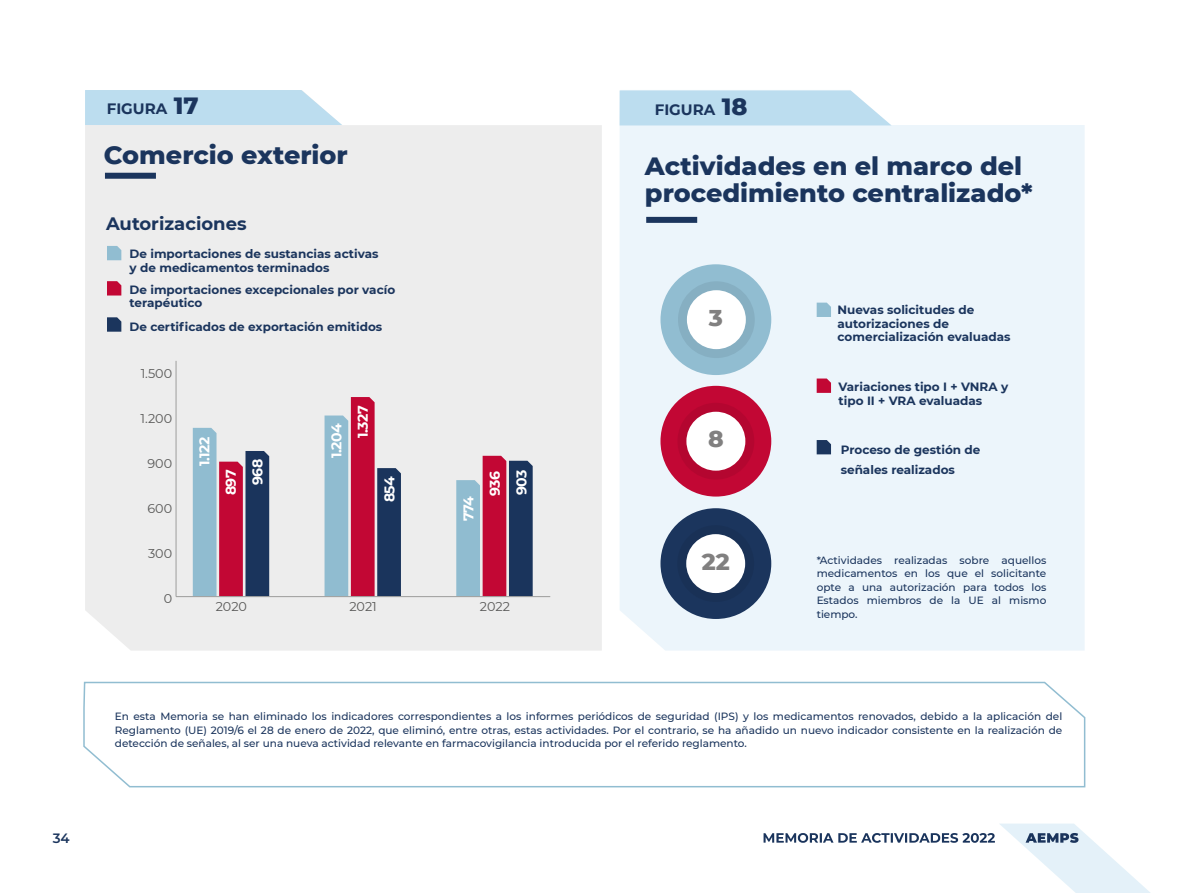
<style>
.page{position:relative;width:1191px;height:893px;background:#fff}
.page>*{position:absolute;margin:0;border:0;box-sizing:border-box;transform-origin:0 0}
.t1{font:800 25.5px/27px "Montserrat";color:#1b355d}
.t2{font:800 23.4px "Montserrat";color:#818080}
.t3{font:700 18px "Montserrat";color:#1b355d}
.t4{font:700 15px "Montserrat";color:#1b355d}
.t5{font:700 14.1px/26.5px "Montserrat";letter-spacing:-.045em;color:#fff}
.t6{font:600 13.5px "Montserrat";color:#1b355d}
.t7{font:12.75px "Montserrat";color:#575756}
.t8{font:700 12px/13.5px "Montserrat";color:#1b355d}
.t9{font:500 10.5px/13.5px "Montserrat";color:#1b355d;text-align:justify}
.s1{font-weight:800;font-size:24px}
</style>
<div class="page">
<div style="left:85px;top:125px;width:517px;height:526px;background:#ededed"></div>
<svg style="left:85px;top:90px;width:257px;height:35px;background:#c1dff0"></svg>
<div style="left:105px;top:173px;width:51px;height:6px;background:#1b355d"></div>
<svg style="left:107px;top:246px;width:14px;height:14px"></svg>
<svg style="left:107px;top:281px;width:14px;height:14px"></svg>
<svg style="left:107px;top:317px;width:14px;height:15px"></svg>
<div style="left:619px;top:125px;width:465px;height:526px;background:#ecf5fb"></div>
<svg style="left:83px;top:681px;width:1003px;height:107px"></svg>
<svg style="left:619px;top:90px;width:272px;height:35px;background:#c1dff0"></svg>
<div style="left:646px;top:217px;width:51px;height:6px;background:#1b355d"></div>
<svg style="left:816px;top:303px;width:15px;height:14px"></svg>
<svg style="left:816px;top:378px;width:15px;height:15px"></svg>
<svg style="left:816px;top:440px;width:15px;height:14px"></svg>
<div style="left:660px;top:386px;width:111px;height:111px;background:#c20734;border-radius:50%"></div>
<div style="left:677px;top:403px;width:77px;height:77px;background:#b40630;border-radius:50%"></div>
<div style="left:686px;top:412px;width:59px;height:59px;background:#fff;border-radius:50%"></div>
<div style="left:660px;top:264px;width:111px;height:111px;background:#91bdd1;border-radius:50%"></div>
<div style="left:678px;top:281px;width:76px;height:77px;background:#86afc2;border-radius:50%"></div>
<div style="left:687px;top:290px;width:59px;height:59px;background:#fff;border-radius:50%"></div>
<div style="left:660px;top:508px;width:111px;height:111px;background:#1b355d;border-radius:50%"></div>
<div style="left:677px;top:525px;width:77px;height:77px;background:#193156;border-radius:50%"></div>
<div style="left:686px;top:534px;width:59px;height:59px;background:#fff;border-radius:50%"></div>
<svg style="left:193px;top:428px;width:76px;height:168px;background:#8d738f"></svg>
<svg style="left:324px;top:397px;width:77px;height:199px;background:#9c748f"></svg>
<svg style="left:456px;top:456px;width:77px;height:140px;background:#896381"></svg>
<hr style="left:176px;top:361px;width:1px;height:236px;background:#9d9d9c">
<hr style="left:176px;top:596px;width:374px;height:1px;background:#9d9d9c">
<svg style="left:763px;top:824px;width:387px;height:69px"></svg>
<p class="t4" style="left:107px;top:98px;width:93px">FIGURA <span class="s1">17</span></p>
<p class="t1" style="left:104px;top:140px;width:246px">Comercio exterior</p>
<p class="t3" style="left:106px;top:211px;width:142px">Autorizaciones</p>
<p class="t8" style="left:129px;top:247px;width:250px">De importaciones de sustancias activas y de medicamentos terminados</p>
<p class="t8" style="left:129px;top:282px;width:267px">De importaciones excepcionales por vacío terapéutico</p>
<p class="t8" style="left:129px;top:320px;width:254px">De certificados de exportación emitidos</p>
<p class="t7" style="left:141px;top:365px;width:33px">1.500</p>
<p class="t7" style="left:141px;top:410px;width:33px">1.200</p>
<p class="t7" style="left:147px;top:455px;width:26px">900</p>
<p class="t7" style="left:147px;top:500px;width:26px">600</p>
<p class="t7" style="left:148px;top:545px;width:26px">300</p>
<p class="t7" style="left:164px;top:590px;width:10px">0</p>
<p class="t5" style="left:191px;top:466px;width:30px;rotate:-90deg">1.122</p>
<p class="t5" style="left:217px;top:485px;width:27px;text-indent:-10px;rotate:-90deg">897<br>968</p>
<p class="t5" style="left:323px;top:438px;width:34px;text-indent:-20px;rotate:-90deg">1.204<br>1.327</p>
<p class="t5" style="left:375px;top:502px;width:28px;rotate:-90deg">854</p>
<p class="t5" style="left:454px;top:521px;width:26px;rotate:-90deg">774</p>
<p class="t5" style="left:481px;top:496px;width:28px;rotate:-90deg">936<br>903</p>
<p class="t7" style="left:216px;top:598px;width:33px">2020</p>
<p class="t7" style="left:349px;top:598px;width:29px">2021</p>
<p class="t7" style="left:480px;top:598px;width:32px">2022</p>
<p class="t4" style="left:655px;top:99px;width:94px">FIGURA <span class="s1">18</span></p>
<p class="t1" style="left:645px;top:151px;width:389px">Actividades en el marco del procedimiento centralizado*</p>
<p class="t2" style="left:709px;top:300px;width:16px">3</p>
<p class="t2" style="left:708px;top:422px;width:17px">8</p>
<p class="t2" style="left:701px;top:544px;width:29px">22</p>
<p class="t8" style="left:837px;top:303px;width:174px">Nuevas solicitudes de autorizaciones de comercialización evaluadas</p>
<p class="t8" style="left:838px;top:379px;width:171px">Variaciones tipo I + VNRA y tipo II + VRA evaluadas</p>
<p class="t8" style="left:840px;top:440px;width:141px;line-height:19.5px">Proceso de gestión de señales realizados</p>
<p class="t9" style="left:816px;top:553px;width:231px">*Actividades realizadas sobre aquellos medicamentos en los que el solicitante opte a una autorización para todos los Estados miembros de la UE al mismo tiempo.</p>
<p class="t6" style="left:53px;top:829px;width:19px">34</p>
<p class="t9" style="left:115px;top:709px;width:949px">En esta Memoria se han eliminado los indicadores correspondientes a los informes periódicos de seguridad (IPS) y los medicamentos renovados, debido a la aplicación del Reglamento (UE) 2019/6 el 28 de enero de 2022, que eliminó, entre otras, estas actividades. Por el contrario, se ha añadido un nuevo indicador consistente en la realización de detección de señales, al ser una nueva actividad relevante en farmacovigilancia introducida por el referido reglamento.</p>
</div>
